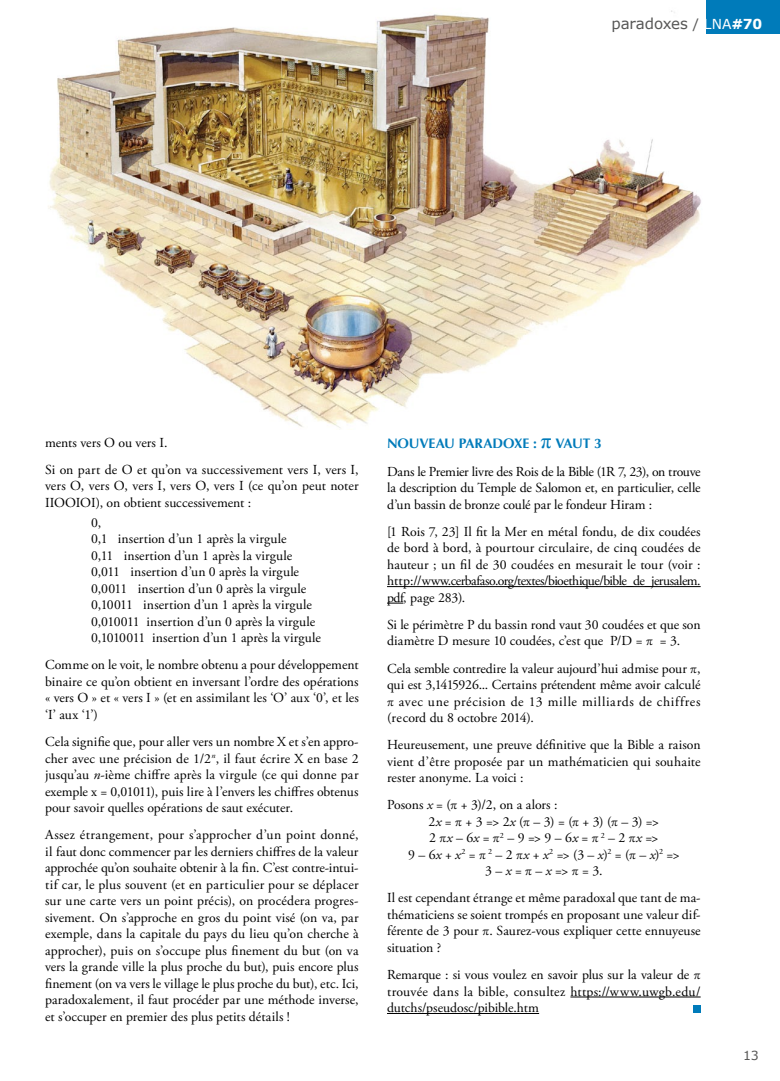
<style>
.page{position:relative;width:780px;height:1081px;background:#fff}
.page>*{position:absolute;margin:0;border:0;box-sizing:border-box;transform-origin:0 0}
.t1{font:15px "Verdana";letter-spacing:-.005em;color:#575756}
.t2{font:13.75px/16.5px "Adobe Garamond Pro";color:#000;text-align:justify}
.t3{font:700 13.75px "Optima";letter-spacing:-.01em;color:#007bba}
.t4{font:12.5px "Verdana";color:#575756}
.s1{font-size:13.75px}
.s2{font-size:13.75px;color:#fff}
.s3{font-weight:700;font-size:13.75px;color:#fff}
.s4{font-style:italic}
.s5{font-size:21.25px}
</style>
<div class="page">
<div style="left:700px;top:0;width:80px;height:34px;background:#007bba"></div>
<img style="left:48px;top:0;width:657px;height:428px">
<hr style="left:387px;top:586px;width:313px;height:1px;background:#000">
<svg style="left:387px;top:603px;width:16px;height:1px"></svg>
<hr style="left:570px;top:996px;width:130px;height:1px;background:#000">
<hr style="left:387px;top:1013px;width:152px;height:1px;background:#000">
<div style="left:692px;top:1004px;width:8px;height:8px;background:#007bba"></div>
<p class="t1" style="left:611px;top:13px;width:152px">paradoxes <span class="s1">/</span> <span class="s2">LNA</span><span class="s3">#70</span></p>
<p class="t2" style="left:45px;top:429px;width:315px;line-height:27.1px">ments vers O ou vers I.<br>Si on part de O et qu’on va successivement vers I, vers I,</p>
<p class="t2" style="left:45px;top:478px;width:315px">vers O, vers O, vers I, vers O, vers I (ce qu’on peut noter<br>IIOOIOI), on obtient successivement :</p>
<p class="t2" style="left:91px;top:514px;width:231px;text-align:left">0,<br>0,1 insertion d’un 1 après la virgule<br>0,11 insertion d’un 1 après la virgule 0,011 insertion d’un 0 après la virgule 0,0011 insertion d’un 0 après la virgule 0,10011 insertion d’un 1 après la virgule 0,010011 insertion d’un 0 après la virgule 0,1010011 insertion d’un 1 après la virgule</p>
<p class="t2" style="left:45px;top:657px;width:315px">Comme on le voit, le nombre obtenu a pour développement binaire ce qu’on obtient en inversant l’ordre des opérations « vers O » et « vers I » (et en assimilant les ‘O’ aux ‘0’, et les ‘I’ aux ‘1’)</p>
<p class="t2" style="left:45px;top:734px;width:315px">Cela signifie que, pour aller vers un nombre X et s’en appro&shy;cher avec une précision de 1/2<sup>n</sup>, il faut écrire X en base 2 jusqu’au <span class="s4">n</span>-ième chiffre après la virgule (ce qui donne par exemple x = 0,01011), puis lire à l’envers les chiffres obtenus pour savoir quelles opérations de saut exécuter.</p>
<p class="t2" style="left:45px;top:827px;width:315px">Assez étrangement, pour s’approcher d’un point donné, il faut donc commencer par les derniers chiffres de la valeur approchée qu’on souhaite obtenir à la fin. C’est contre-intui&shy;tif car, le plus souvent (et en particulier pour se déplacer sur une carte vers un point précis), on procédera progres&shy;sivement. On s’approche en gros du point visé (on va, par exemple, dans la capitale du pays du lieu qu’on cherche à approcher), puis on s’occupe plus finement du but (on va vers la grande ville la plus proche du but), puis encore plus finement (on va vers le village le plus proche du but), etc. Ici, paradoxalement, il faut procéder par une méthode inverse, et s’occuper en premier des plus petits détails !</p>
<p class="t3" style="left:387px;top:436px;width:216px">NOUVEAU PARADOXE : <span class="s5">π</span> VAUT 3</p>
<p class="t2" style="left:387px;top:463px;width:315px">Dans le Premier livre des Rois de la Bible (1R 7, 23), on trouve la description du Temple de Salomon et, en particulier, celle d’un bassin de bronze coulé par le fondeur Hiram :</p>
<p class="t2" style="left:387px;top:523px;width:315px">[1 Rois 7, 23] Il fit la Mer en métal fondu, de dix coudées de bord à bord, à pourtour circulaire, de cinq coudées de hauteur ; un fil de 30 coudées en mesurait le tour (voir : http://www.cerbafaso.org/textes/bioethique/bible_de_jerusalem. pdf, page 283).</p>
<p class="t2" style="left:387px;top:617px;width:315px">Si le périmètre P du bassin rond vaut 30 coudées et que son diamètre D mesure 10 coudées, c’est que P/D = π = 3.</p>
<p class="t2" style="left:387px;top:660px;width:315px">Cela semble contredire la valeur aujourd’hui admise pour π, qui est 3,1415926... Certains prétendent même avoir calculé π avec une précision de 13 mille milliards de chiffres (record du 8 octobre 2014).</p>
<p class="t2" style="left:387px;top:737px;width:315px">Heureusement, une preuve définitive que la Bible a raison vient d’être proposée par un mathématicien qui souhaite rester anonyme. La voici :</p>
<p class="t2" style="left:387px;top:797px;width:172px">Posons <span class="s4">x</span> = (π + 3)/2, on a alors :</p>
<p class="t2" style="left:428px;top:813px;width:232px">2<span class="s4">x</span> = π + 3 =&gt; 2<span class="s4">x</span> (π – 3) = (π + 3) (π – 3) =&gt;</p>
<p class="t2" style="left:429px;top:830px;width:231px">2 π<span class="s4">x</span> – 6<span class="s4">x</span> = π<sup>2</sup> – 9 =&gt; 9 – 6<span class="s4">x</span> = π <sup>2</sup> – 2 π<span class="s4">x</span> =&gt;</p>
<p class="t2" style="left:408px;top:846px;width:273px">9 – 6<span class="s4">x</span> + <span class="s4">x</span><sup>2</sup> = π <sup>2</sup> – 2 π<span class="s4">x</span> + <span class="s4">x</span><sup>2</sup> =&gt; (3 – <span class="s4">x</span>)<sup>2</sup> = (π – <span class="s4">x</span>)<sup>2</sup> =&gt;</p>
<p class="t2" style="left:485px;top:863px;width:119px">3 – <span class="s4">x</span> = π – <span class="s4">x</span> =&gt; π = 3.</p>
<p class="t2" style="left:387px;top:890px;width:315px">Il est cependant étrange et même paradoxal que tant de ma&shy;thématiciens se soient trompés en proposant une valeur dif&shy;férente de 3 pour π. Saurez-vous expliquer cette ennuyeuse situation ?</p>
<p class="t2" style="left:387px;top:967px;width:315px">Remarque : si vous voulez en savoir plus sur la valeur de π trouvée dans la bible, consultez https://www.uwgb.edu/ dutchs/pseudosc/pibible.htm</p>
<p class="t4" style="left:743px;top:1046px;width:17px">13</p>
</div>
